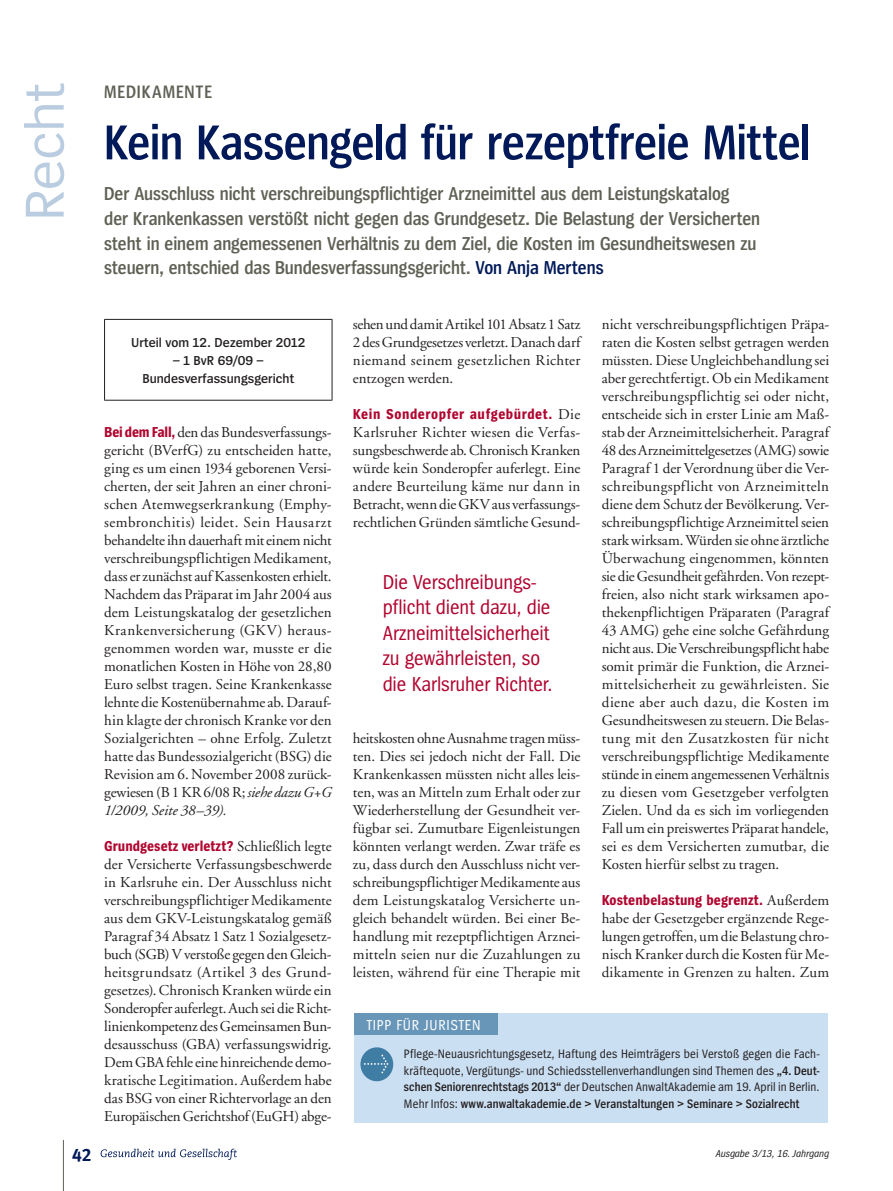
<style>
.page{position:relative;width:893px;height:1191px;background:#fff}
.page>*{position:absolute;margin:0;border:0;box-sizing:border-box;transform-origin:0 0}
.t1{font:57px "Spiegel";color:#baccdf}
.Recht_Head{font:600 51px "Spiegel Cd";letter-spacing:-.01em;color:#011958}
.Zitat_Recht{font:21px/25.5px "Spiegel Cd";letter-spacing:-.005em;color:#b00630}
.Magazin_Vorspann{font:600 19.5px/24.8px "Spiegel Cd";letter-spacing:-.005em;color:#606155}
.Recht_Dachzeile{font:600 18.75px "Spiegel Cd";letter-spacing:.05em;color:#606155}
.Fließ_10_12pt_oE_Rec{font:15px/18px "GG Garamond";color:#231f20;text-align:justify}
.t2{font:15px "Spiegel Cd";letter-spacing:.05em;color:#fff}
.Service_Fließ_Fuß{font:600 13.5px "Spiegel";color:#231f20}
.allg-Box_Copy_8_5_11{font:12.75px/16.5px "Spiegel Cd";letter-spacing:.005em;color:#231f20;text-align:justify}
.t3{font:italic 10.5px "Spiegel Cd";color:#231f20}
.s1{color:#011958}
.s2{font-family:"Spiegel Cd";font-weight:700;color:#b00630}
.s3{font-style:italic}
.s4{font-weight:600}
</style>
<div class="page">
<hr style="left:63px;top:1140px;width:1px;height:51px;background:#606155">
<svg style="left:101px;top:1148px;width:136px;height:11px"></svg>
<hr style="left:104px;top:319px;width:228px;height:1px;background:#231f20">
<hr style="left:104px;top:320px;width:1px;height:80px;background:#231f20">
<hr style="left:332px;top:320px;width:1px;height:80px;background:#231f20">
<hr style="left:104px;top:400px;width:228px;height:1px;background:#231f20">
<div style="left:354px;top:1013px;width:474px;height:110px;background:#cbdff2"></div>
<div style="left:354px;top:1013px;width:143px;height:22px;background:#6896b9"></div>
<div style="left:360px;top:1047px;width:33px;height:34px;background:#407da5;border-radius:50%"></div>
<svg style="left:364px;top:1054px;width:24px;height:19px"></svg>
<p class="t1" style="left:16px;top:221px;width:139px;rotate:-90deg">Recht</p>
<p class="Recht_Dachzeile" style="left:104px;top:82px;width:109px">MEDIKAMENTE</p>
<p class="Recht_Head" style="left:104px;top:117px;width:708px">Kein Kassengeld für rezeptfreie Mittel</p>
<p class="Magazin_Vorspann" style="left:104px;top:182px;width:658px">Der Ausschluss nicht verschreibungspflichtiger Arzneimittel aus dem Leistungskatalog<br>der Krankenkassen verstößt nicht gegen das Grundgesetz. Die Belastung der Versicherten steht in einem angemessenen Verhältnis zu dem Ziel, die Kosten im Gesundheitswesen zu steuern, entschied das Bundesverfassungsgericht. <span class="s1">Von Anja Mertens</span></p>
<p class="Service_Fließ_Fuß" style="left:131px;top:336px;width:176px">Urteil vom 12. Dezember 2012</p>
<p class="Service_Fließ_Fuß" style="left:173px;top:354px;width:91px">– 1 BvR 69/09 –</p>
<p class="Service_Fließ_Fuß" style="left:142px;top:372px;width:153px">Bundesverfassungsgericht</p>
<p class="Fließ_10_12pt_oE_Rec" style="left:104px;top:423px;width:229px"><span class="s2">Bei dem Fall,</span> den das Bundesverfassungs&shy;gericht (BVerfG) zu entscheiden hatte, ging es um einen 1934 geborenen Versi&shy;cherten, der seit Jahren an einer chroni&shy;schen Atemwegserkrankung (Emphy&shy;sembronchitis) leidet. Sein Hausarzt behandelte ihn dauerhaft mit einem nicht verschreibungspflichtigen Medikament, dass er zunächst auf Kassenkosten erhielt.<br>Nachdem das Präparat im Jahr 2004 aus dem Leistungskatalog der gesetzlichen Krankenversicherung (GKV) heraus&shy;genommen worden war, musste er die monatlichen Kosten in Höhe von 28,80<br>Euro selbst tragen. Seine Krankenkasse lehnte die Kostenübernahme ab. Darauf&shy;hin klagte der chronisch Kranke vor den Sozialgerichten – ohne Erfolg. Zuletzt hatte das Bundessozialgericht (BSG) die Revision am 6. November 2008 zurück&shy;gewiesen (B 1 KR 6/08 R; <span class="s3">siehe dazu G+G 1/2009, Seite 38–39).</span></p>
<p class="Fließ_10_12pt_oE_Rec" style="left:104px;top:837px;width:229px"><span class="s2">Grundgesetz verletzt?</span> Schließlich legte der Versicherte Verfassungsbeschwerde in Karlsruhe ein. Der Ausschluss nicht verschreibungspflichtiger Medikamente aus dem GKV-Leistungskatalog gemäß Paragraf 34 Absatz 1 Satz 1 Sozialgesetz&shy;buch (SGB) V verstoße gegen den Gleich&shy;heitsgrundsatz (Artikel 3 des Grund&shy;gesetzes). Chronisch Kranken würde ein Sonderopfer auferlegt. Auch sei die Richt&shy;linienkompetenz des Gemeinsamen Bun&shy;desausschuss (GBA) verfassungswidrig.<br>Dem GBA fehle eine hinreichende demo&shy;kratische Legitimation. Außerdem habe das BSG von einer Richtervorlage an den Europäischen Gerichtshof (EuGH) abge-</p>
<p class="Fließ_10_12pt_oE_Rec" style="left:353px;top:315px;width:229px">sehen und damit Artikel 101 Absatz 1 Satz 2 des Grundgesetzes verletzt. Danach darf niemand seinem gesetzlichen Richter entzogen werden.</p>
<p class="Fließ_10_12pt_oE_Rec" style="left:353px;top:405px;width:229px"><span class="s2">Kein Sonderopfer aufgebürdet.</span> Die Karlsruher Richter wiesen die Verfas&shy;sungsbeschwerde ab. Chronisch Kranken würde kein Sonderopfer auferlegt. Eine andere Beurteilung käme nur dann in Betracht, wenn die GKV aus verfassungs&shy;rechtlichen Gründen sämtliche Gesund-</p>
<p class="Zitat_Recht" style="left:383px;top:570px;width:171px">Die Verschreibungs&shy;pflicht dient dazu, die<br>Arzneimittelsicherheit zu gewährleisten, so die Karlsruher Richter.</p>
<p class="Fließ_10_12pt_oE_Rec" style="left:353px;top:729px;width:229px">heitskosten ohne Ausnahme tragen müss&shy;ten. Dies sei jedoch nicht der Fall. Die Krankenkassen müssten nicht alles leis&shy;ten, was an Mitteln zum Erhalt oder zur Wiederherstellung der Gesundheit ver&shy;fügbar sei. Zumutbare Eigenleistungen könnten verlangt werden. Zwar träfe es zu, dass durch den Ausschluss nicht ver&shy;schreibungspflichtiger Medikamente aus dem Leistungskatalog Versicherte un&shy;gleich behandelt würden. Bei einer Be&shy;handlung mit rezeptpflichtigen Arznei&shy;mitteln seien nur die Zuzahlungen zu leisten, während für eine Therapie mit</p>
<p class="Fließ_10_12pt_oE_Rec" style="left:602px;top:315px;width:229px">nicht verschreibungspflichtigen Präpa&shy;raten die Kosten selbst getragen werden müssten. Diese Ungleichbehandlung sei aber gerechtfertigt. Ob ein Medikament verschreibungspflichtig sei oder nicht, entscheide sich in erster Linie am Maß&shy;stab der Arzneimittelsicherheit. Paragraf 48 des Arzneimittelgesetzes (AMG) sowie Paragraf 1 der Verordnung über die Ver&shy;schreibungspflicht von Arzneimitteln diene dem Schutz der Bevölkerung. Ver&shy;schreibungspflichtige Arzneimittel seien stark wirksam. Würden sie ohne ärztliche Überwachung eingenommen, könnten sie die Gesundheit gefährden. Von rezept&shy;freien, also nicht stark wirksamen apo&shy;thekenpflichtigen Präparaten (Paragraf 43 AMG) gehe eine solche Gefährdung nicht aus. Die Verschreibungspflicht habe somit primär die Funktion, die Arznei&shy;mittelsicherheit zu gewährleisten. Sie diene aber auch dazu, die Kosten im Gesundheitswesen zu steuern. Die Belas&shy;tung mit den Zusatzkosten für nicht verschreibungspflichtige Medikamente stünde in einem angemessenen Verhältnis zu diesen vom Gesetzgeber verfolgten Zielen. Und da es sich im vorliegenden Fall um ein preiswertes Präparat handele, sei es dem Versicherten zumutbar, die Kosten hierfür selbst zu tragen.</p>
<p class="Fließ_10_12pt_oE_Rec" style="left:602px;top:891px;width:229px"><span class="s2">Kostenbelastung begrenzt.</span> Außerdem habe der Gesetzgeber ergänzende Rege&shy;lungen getroffen, um die Belastung chro&shy;nisch Kranker durch die Kosten für Me&shy;dikamente in Grenzen zu halten. Zum</p>
<p class="t2" style="left:367px;top:1017px;width:115px">TIPP FÜR JURISTEN</p>
<p class="allg-Box_Copy_8_5_11" style="left:404px;top:1046px;width:417px">Pflege-Neuausrichtungsgesetz, Haftung des Heimträgers bei Verstoß gegen die Fach&shy;kräftequote, Vergütungs- und Schiedsstellenverhandlungen sind Themen des <span class="s4">„4. Deut&shy;schen Seniorenrechtstags 2013“</span> der Deutschen AnwaltAkademie am 19. April in Berlin.<br>Mehr Infos: <span class="s4">www.anwaltakademie.de &gt; Veranstaltungen &gt; Seminare &gt; Sozialrecht</span></p>
<p class="t3" style="left:716px;top:1148px;width:115px">Ausgabe 3/13, 16. Jahrgang</p>
</div>
